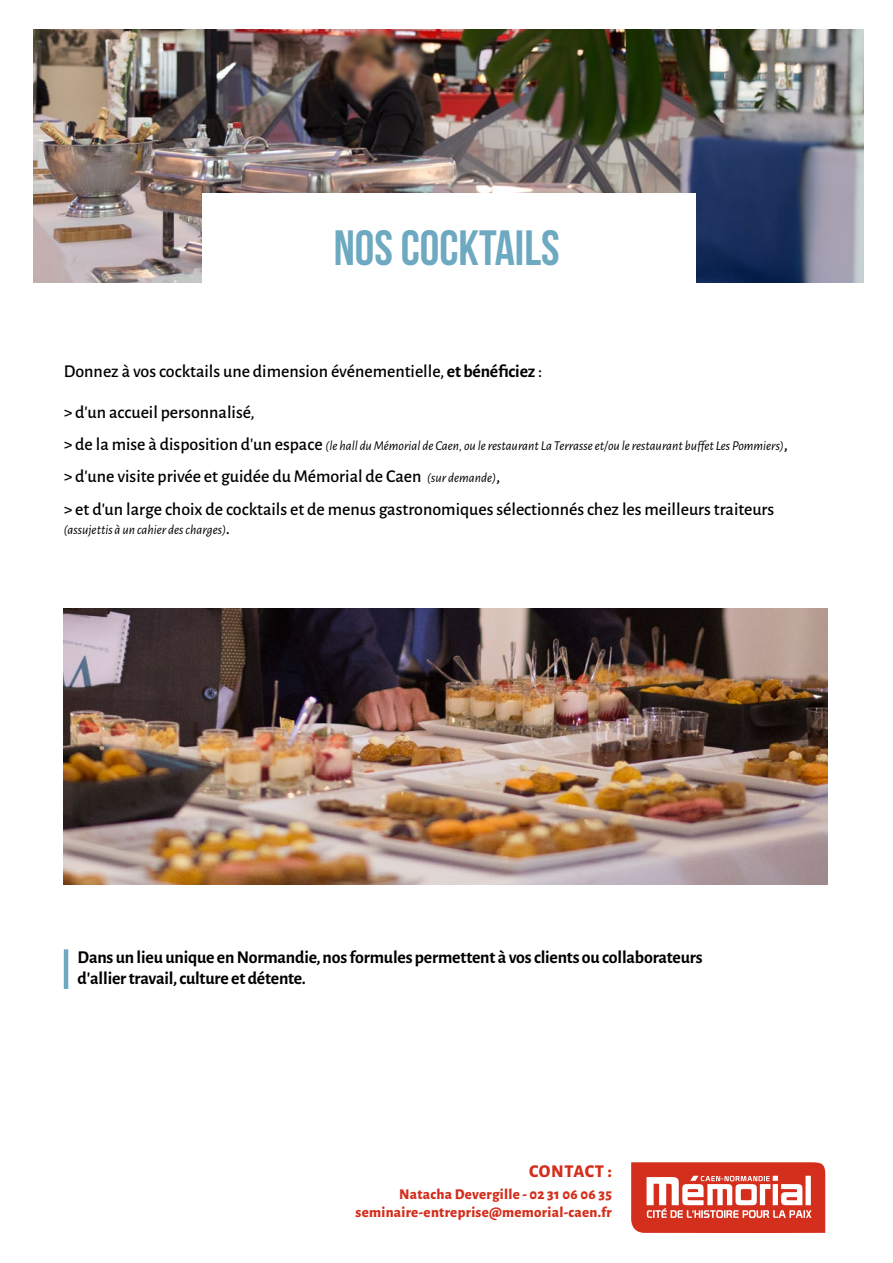
<style>
.page{position:relative;width:893px;height:1263px;background:#fff}
.page>*{position:absolute;margin:0;border:0;box-sizing:border-box;transform-origin:0 0}
.t1{font:49.5px "Bebas Neue";color:#6da9c0}
.t2{font:500 18px/32.2px "Alegreya Sans";color:#000}
.t3{font:700 18px/21.6px "Alegreya Sans";letter-spacing:-.01em;color:#000}
.t4{font:800 18px "Alegreya Sans";letter-spacing:.035em;color:#d42e1c}
.t5{font:800 14.85px/17.9px "Alegreya Sans";letter-spacing:.02em;color:#d42e1c;text-align:right}
.t6{font:italic 13.5px "Alegreya Sans";color:#000}
.s1{font-weight:700}
.s2{font-weight:500;font-style:normal;font-size:18px}
.s3{font-weight:400;font-style:italic;font-size:13.5px}
</style>
<div class="page">
<hr style="left:64px;top:949px;width:4px;height:40px;background:#6da9c0">
<img style="left:34px;top:30px;width:829px;height:252px">
<img style="left:64px;top:608px;width:764px;height:276px">
<svg style="left:631px;top:1162px;width:194px;height:71px"></svg>
<div style="left:202px;top:193px;width:493px;height:92px;background:#fff"></div>
<h1 class="t1" style="left:334px;top:220px;width:227px">NOS COCKTAILS</h1>
<p class="t2" style="left:64px;top:354px;width:480px">Donnez à vos cocktails une dimension événementielle, <span class="s1">et bénéficiez</span> :</p>
<p class="t2" style="left:64px;top:395px;width:192px">&gt; d’un accueil personnalisé,</p>
<p class="t6" style="left:64px;top:437px;width:726px"><span class="s2">&gt; de la mise à disposition d’un espace</span> (le hall du Mémorial de Caen, ou le restaurant La Terrasse et/ou le restaurant buffet Les Pommiers)<span class="s2">,</span></p>
<p class="t2" style="left:64px;top:459px;width:712px">&gt; d’une visite privée et guidée du Mémorial de Caen <span class="s3">(sur demande)</span>,<br>&gt; et d’un large choix de cocktails et de menus gastronomiques sélectionnés chez les meilleurs traiteurs</p>
<p class="t6" style="left:64px;top:521px;width:168px">(assujettis à un cahier des charges)<span class="s2">.</span></p>
<p class="t3" style="left:78px;top:945px;width:627px">Dans un lieu unique en Normandie, nos formules permettent à vos clients ou collaborateurs d’allier travail, culture et détente.</p>
<p class="t4" style="left:529px;top:1157px;width:84px">CONTACT :</p>
<p class="t5" style="left:356px;top:1184px;width:258px">Natacha Devergille - 02 31 06 06 35 seminaire-entreprise@memorial-caen.fr</p>
</div>
